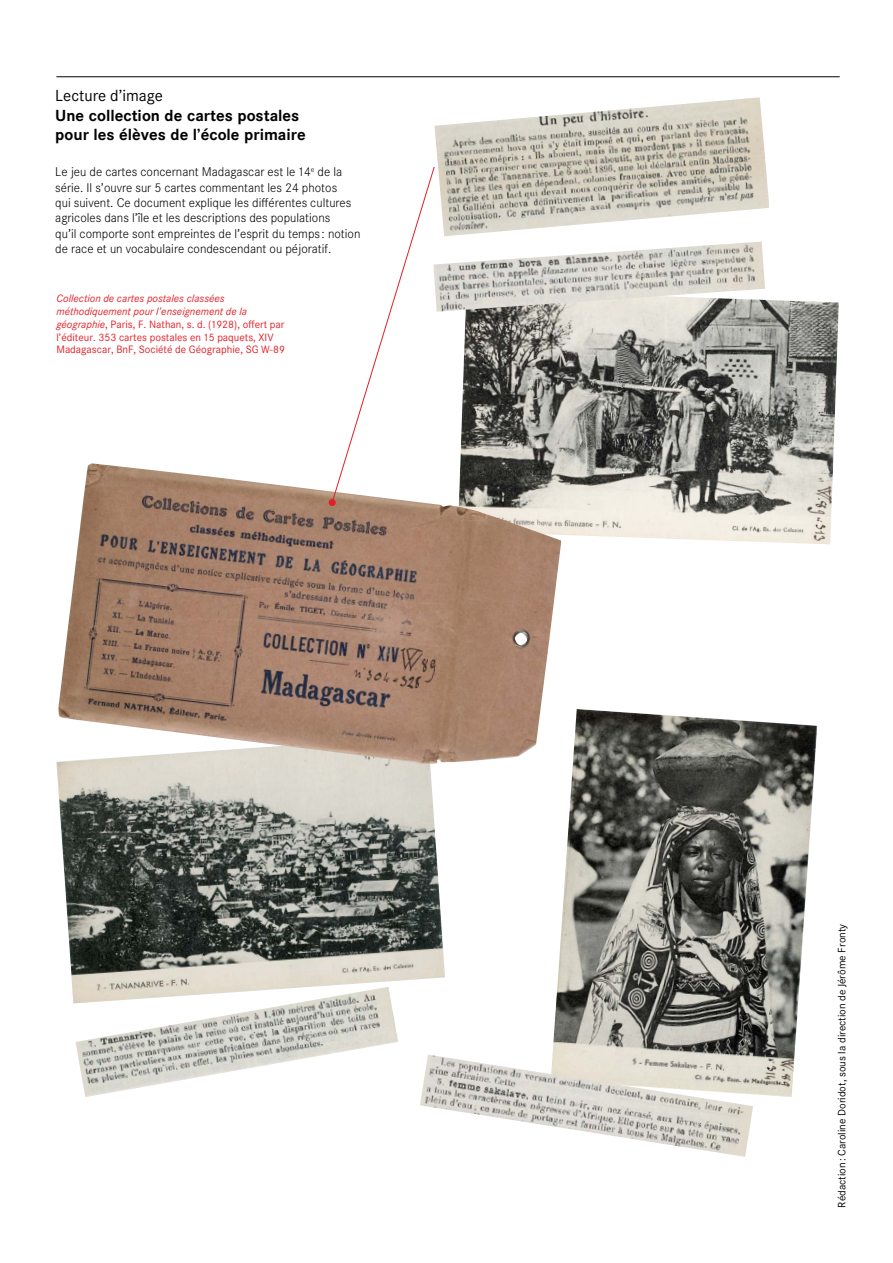
<style>
.page{position:relative;width:893px;height:1263px;background:#fff}
.page>*{position:absolute;margin:0;border:0;box-sizing:border-box;transform-origin:0 0}
.t1{font:700 15.75px/19.5px "Corporate SBQ3";color:#000}
.t2{font:15.75px "Corporate SBQ3";color:#000}
.t3{font:300 12.3px/15.3px "Corporate SBQ3";color:#000}
.t4{font:10.5px/12.8px "Corporate SBQ3";color:#e31f27}
.t5{font:10.5px "Corporate SBQ3";color:#000}
.s1{font-style:italic}
.s2{font-style:inherit}
</style>
<div class="page">
<img style="left:552px;top:709px;width:266px;height:388px">
<img style="left:460px;top:300px;width:379px;height:244px">
<hr style="left:56px;top:77px;width:784px;height:1px;background:#000">
<img style="left:434px;top:97px;width:335px;height:139px">
<img style="left:56px;top:761px;width:389px;height:242px">
<img style="left:76px;top:987px;width:322px;height:110px">
<img style="left:435px;top:242px;width:330px;height:70px">
<img style="left:420px;top:1054px;width:333px;height:103px">
<img style="left:58px;top:463px;width:503px;height:301px">
<div style="left:329px;top:499px;width:7px;height:7px;background:#e31f27;border-radius:50%"></div>
<svg style="left:332px;top:166px;width:103px;height:337px"></svg>
<p class="t2" style="left:55px;top:87px;width:109px">Lecture d’image</p>
<p class="t1" style="left:55px;top:106px;width:252px">Une collection de cartes postales pour les élèves de l’école primaire</p>
<p class="t3" style="left:55px;top:164px;width:307px">Le jeu de cartes concernant Madagascar est le 14<sup>e</sup> de la série. Il s’ouvre sur 5 cartes commentant les 24 photos<br>qui suivent. Ce document explique les différentes cultures agricoles dans l’île et les descriptions des populations<br>qu’il comporte sont empreintes de l’esprit du temps : notion de race et un vocabulaire condescendant ou péjoratif.</p>
<p class="t4" style="left:56px;top:292px;width:230px"><span class="s1">Collection de cartes postales classées méthodiquement pour l’enseignement de la géographie</span>, Paris, F. Nathan, s. d. (1928), offert par l’éditeur. 353 cartes postales en 15 paquets, <span class="s2">XIV </span>Madagascar, BnF, Société de Géographie, SG W-89</p>
<p class="t5" style="left:836px;top:1208px;width:285px;rotate:-90deg">Rédaction: Caroline Doridot, sous la direction de Jérôme Fronty</p>
</div>
